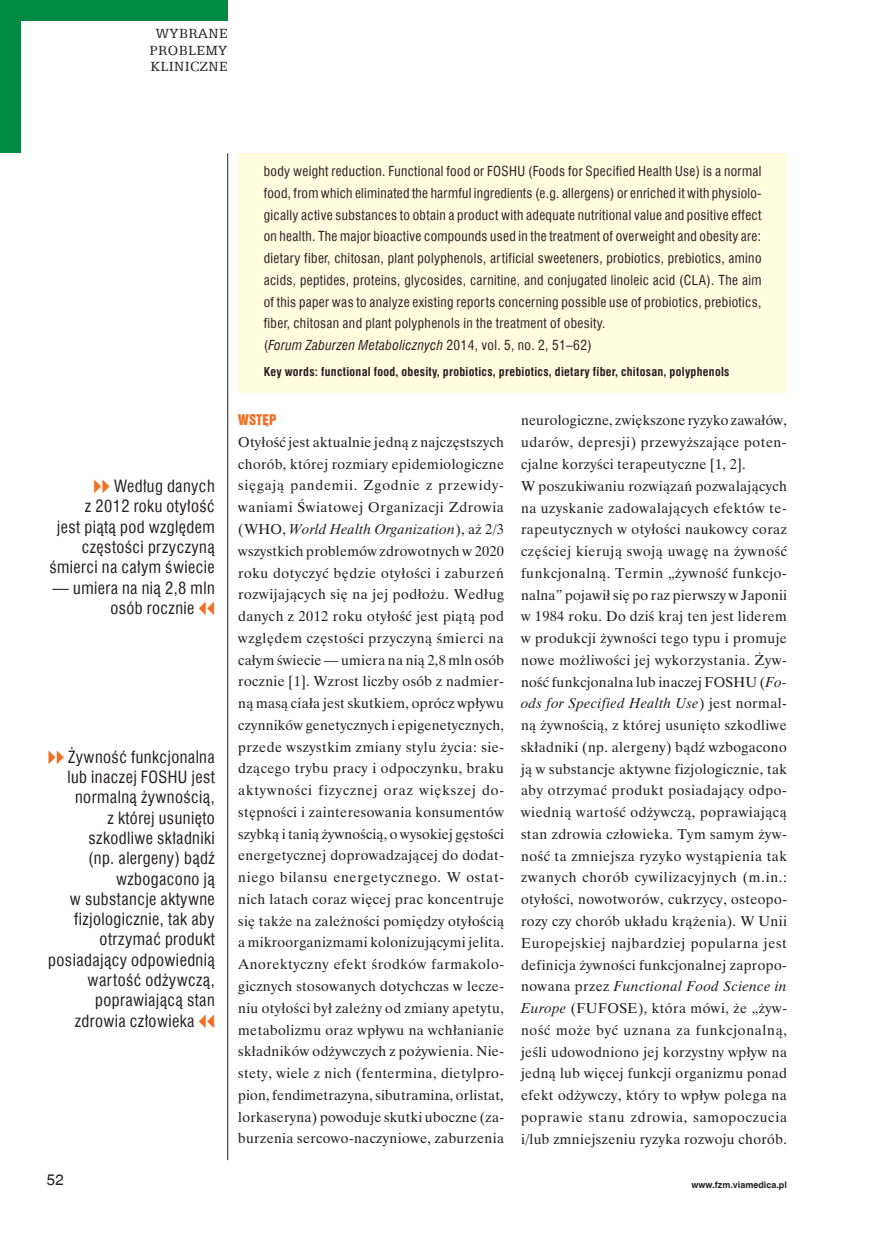
<style>
.page{position:relative;width:872px;height:1234px;background:#fff}
.page>*{position:absolute;margin:0;border:0;box-sizing:border-box;transform-origin:0 0}
.t1{font:16.5px/20.2px "Swis 721 Cn EU";letter-spacing:.025em;color:#231f20;text-align:right}
.t2{font:15px/16.5px "Egyptian 505 EU";letter-spacing:.03em;color:#231f20;text-align:center}
.t3{font:15px "Switzerland";color:#231f20}
.t4{font:14.25px/21.8px "Time Ibis EE";letter-spacing:.03em;color:#231f20;text-align:justify}
.t5{font:13.5px/21.8px "Swis 721 Cn EU";letter-spacing:.025em;color:#231f20}
.t6{font:13.5px "Swis 921 EU";letter-spacing:.025em;color:#f36e21}
.t7{font:700 12px "Swis 721 Cn EU";letter-spacing:.025em;color:#231f20}
.t8{font:700 9px "Switzerland";color:#231f20}
.s1{font-family:"Newspaper Pi PL";color:#f36e21}
.s2{font-style:italic}
</style>
<div class="page">
<hr style="left:227px;top:153px;width:1px;height:1006px;background:#231f20">
<div style="left:0;top:0;width:227px;height:21px;background:#008b43"></div>
<div style="left:0;top:0;width:21px;height:153px;background:#008b43"></div>
<div style="left:238px;top:153px;width:549px;height:239px;background:#fffce0"></div>
<p class="t2" style="left:149px;top:25px;width:79px">WYBRANE<br>PROBLEMY<br>KLINICZNE</p>
<p class="t1" style="left:49px;top:476px;width:167px"><span class="s1">VV</span> Według danych<br>z 2012 roku otyłość<br>jest piątą pod względem częstości przyczyną śmierci na całym świecie</p>
<p class="t1" style="left:53px;top:577px;width:164px">— umiera na nią 2,8 mln osób rocznie <span class="s1">CC</span></p>
<p class="t1" style="left:48px;top:746px;width:168px"><span class="s1">VV</span> Żywność funkcjonalna lub inaczej FOSHU jest normalną żywnością,<br>z której usunięto szkodliwe składniki<br>(np. alergeny) bądź wzbogacono ją<br>w substancje aktywne fizjologicznie, tak aby otrzymać produkt posiadający odpowiednią wartość odżywczą, poprawiającą stan zdrowia człowieka <span class="s1">CC</span></p>
<p class="t3" style="left:47px;top:1170px;width:18px">52</p>
<p class="t5" style="left:264px;top:160px;width:499px">body weight reduction. Functional food or FOSHU (Foods for Specified Health Use) is a normal food, from which eliminated the harmful ingredients (e.g. allergens) or enriched it with physiolo&shy;gically active substances to obtain a product with adequate nutritional value and positive effect on health. The major bioactive compounds used in the treatment of overweight and obesity are: dietary fiber, chitosan, plant polyphenols, artificial sweeteners, probiotics, prebiotics, amino acids, peptides, proteins, glycosides, carnitine, and conjugated linoleic acid (CLA). The aim of this paper was to analyze existing reports concerning possible use of probiotics, prebiotics, fiber, chitosan and plant polyphenols in the treatment of obesity.<br>(<span class="s2">Forum Zaburzen Metabolicznych</span> 2014, vol. 5, no. 2, 51–62)</p>
<p class="t7" style="left:264px;top:364px;width:467px">Key words: functional food, obesity, probiotics, prebiotics, dietary fiber, chitosan, polyphenols</p>
<p class="t6" style="left:238px;top:411px;width:40px">WSTĘP</p>
<p class="t4" style="left:238px;top:431px;width:267px">Otyłość jest aktualnie jedną z najczęstszych chorób, której rozmiary epidemiologiczne sięgają pandemii. Zgodnie z przewidy&shy;waniami Światowej Organizacji Zdrowia (WHO, <span class="s2">World Health Organization</span>), aż 2/3 wszystkich problemów zdrowotnych w 2020 roku dotyczyć będzie otyłości i zaburzeń rozwijających się na jej podłożu. Według danych z 2012 roku otyłość jest piątą pod względem częstości przyczyną śmierci na całym świecie — umiera na nią 2,8 mln osób rocznie [1]. Wzrost liczby osób z nadmier&shy;ną masą ciała jest skutkiem, oprócz wpływu czynników genetycznych i epigenetycznych, przede wszystkim zmiany stylu życia: sie&shy;dzącego trybu pracy i odpoczynku, braku aktywności fizycznej oraz większej do&shy;stępności i zainteresowania konsumentów szybką i tanią żywnością, o wysokiej gęstości energetycznej doprowadzającej do dodat&shy;niego bilansu energetycznego. W ostat&shy;nich latach coraz więcej prac koncentruje się także na zależności pomiędzy otyłością a mikroorganizmami kolonizującymi jelita.<br>Anorektyczny efekt środków farmakolo&shy;gicznych stosowanych dotychczas w lecze&shy;niu otyłości był zależny od zmiany apetytu, metabolizmu oraz wpływu na wchłanianie składników odżywczych z pożywienia. Nie&shy;stety, wiele z nich (fentermina, dietylpro&shy;pion, fendimetrazyna, sibutramina, orlistat, lorkaseryna) powoduje skutki uboczne (za&shy;burzenia sercowo-naczyniowe, zaburzenia</p>
<p class="t4" style="left:521px;top:409px;width:267px;text-align:left">neurologiczne, zwiększone ryzyko zawałów, udarów, depresji) przewyższające poten&shy;cjalne korzyści terapeutyczne [1, 2].<br>W poszukiwaniu rozwiązań pozwalających na uzyskanie zadowalających efektów te&shy;rapeutycznych w otyłości naukowcy coraz częściej kierują swoją uwagę na żywność funkcjonalną. Termin „żywność funkcjo&shy;nalna” pojawił się po raz pierwszy w Japonii w 1984 roku. Do dziś kraj ten jest liderem w produkcji żywności tego typu i promuje nowe możliwości jej wykorzystania. Żyw&shy;ność funkcjonalna lub inaczej FOSHU (<span class="s2">Fo&shy;ods for Specified Health Use</span>) jest normal&shy;ną żywnością, z której usunięto szkodliwe składniki (np. alergeny) bądź wzbogacono ją w substancje aktywne fizjologicznie, tak aby otrzymać produkt posiadający odpo&shy;wiednią wartość odżywczą, poprawiającą stan zdrowia człowieka. Tym samym żyw&shy;ność ta zmniejsza ryzyko wystąpienia tak zwanych chorób cywilizacyjnych (m.in.: otyłości, nowotworów, cukrzycy, osteopo&shy;rozy czy chorób układu krążenia). W Unii Europejskiej najbardziej popularna jest definicja żywności funkcjonalnej zapropo&shy;nowana przez <span class="s2">Functional Food Science in Europe</span> (FUFOSE), która mówi, że „żyw&shy;ność może być uznana za funkcjonalną, jeśli udowodniono jej korzystny wpływ na jedną lub więcej funkcji organizmu ponad efekt odżywczy, który to wpływ polega na poprawie stanu zdrowia, samopoczucia i/lub zmniejszeniu ryzyka rozwoju chorób.</p>
<p class="t8" style="left:691px;top:1178px;width:97px">www.fzm.viamedica.pl</p>
</div>
